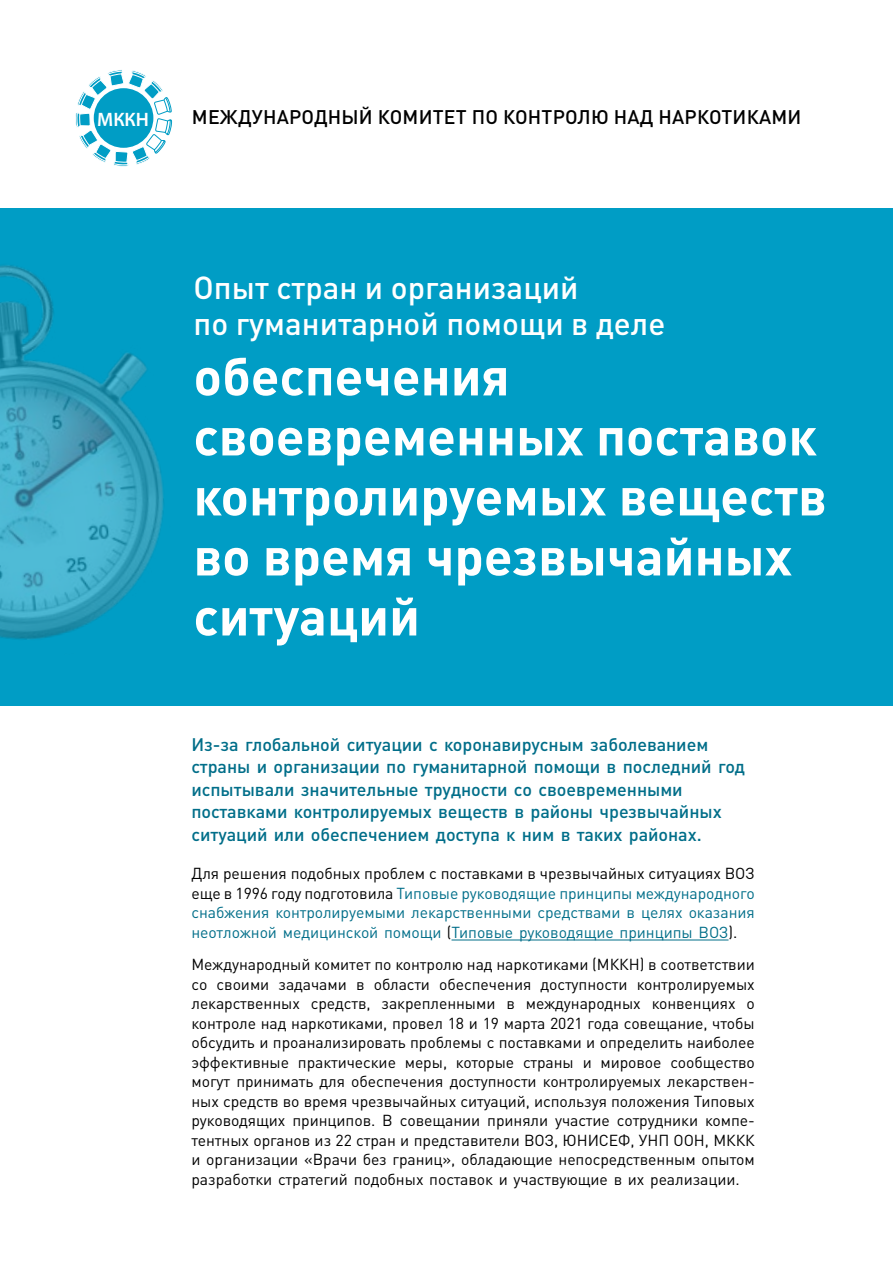
<style>
.page{position:relative;width:893px;height:1263px;background:#fff}
.page>*{position:absolute;margin:0;border:0;box-sizing:border-box;transform-origin:0 0}
.t1{font:700 52.5px/60px "DIN Pro";color:#fff}
.t2{font:500 31.5px/36px "DIN Pro";color:#fff}
.t3{font:500 19.5px "DIN Pro";letter-spacing:.01em;color:#000}
.t4{font:600 19.5px "Myriad Pro";color:#fff}
.t5{font:500 18px/22.5px "DIN Pro";letter-spacing:-.005em;color:#006e89}
.t6{font:15.75px/19.5px "DIN Pro";letter-spacing:-.005em;color:#000;text-align:justify}
.t7{font:15.75px/19.5px "DIN Pro";letter-spacing:-.005em;color:#006e89;text-align:justify}
.s1{color:#000}
</style>
<div class="page">
<div style="left:0;top:208px;width:893px;height:498px;background:#009dc5"></div>
<img style="left:0;top:265px;width:164px;height:375px">
<hr style="left:451px;top:939px;width:277px;height:1px;background:#006e89">
<svg style="left:75px;top:70px;width:97px;height:97px"></svg>
<p class="t4" style="left:97px;top:107px;width:53px">МККН</p>
<p class="t3" style="left:192px;top:104px;width:611px">МЕЖДУНАРОДНЫЙ КОМИТЕТ ПО КОНТРОЛЮ НАД НАРКОТИКАМИ</p>
<h2 class="t2" style="left:193px;top:269px;width:473px">Опыт стран и организаций<br>по гуманитарной помощи в деле</h2>
<h1 class="t1" style="left:193px;top:340px;width:635px">обеспечения своевременных поставок контролируемых веществ во время чрезвычайных ситуаций</h1>
<p class="t5" style="left:191px;top:732px;width:555px">Из-за глобальной ситуации с коронавирусным заболеванием страны и организации по гуманитарной помощи в последний год испытывали значительные трудности со своевременными поставками контролируемых веществ в районы чрезвычайных ситуаций или обеспечением доступа к ним в таких районах.</p>
<p class="t7" style="left:191px;top:863px;width:565px"><span class="s1">Для решения подобных проблем с поставками в чрезвычайных ситуациях ВОЗ еще в 1996 году подготовила</span> Типовые руководящие принципы международного снабжения контролируемыми лекарственными средствами в целях оказания неотложной медицинской помощи <span class="s1">(</span>Типовые руководящие принципы ВОЗ<span class="s1">).</span></p>
<p class="t6" style="left:191px;top:954px;width:565px">Международный комитет по контролю над наркотиками (МККН) в соответствии со своими задачами в области обеспечения доступности контролируемых лекарственных средств, закрепленными в международных конвенциях о контроле над наркотиками, провел 18 и 19 марта 2021 года совещание, чтобы обсудить и проанализировать проблемы с поставками и определить наиболее эффективные практические меры, которые страны и мировое сообщество могут принимать для обеспечения доступности контролируемых лекарствен&shy;ных средств во время чрезвычайных ситуаций, используя положения Типовых руководящих принципов. В совещании приняли участие сотрудники компе&shy;тентных органов из 22 стран и представители ВОЗ, ЮНИСЕФ, УНП ООН, МККК и организации «Врачи без границ», обладающие непосредственным опытом разработки стратегий подобных поставок и участвующие в их реализации.</p>
</div>
